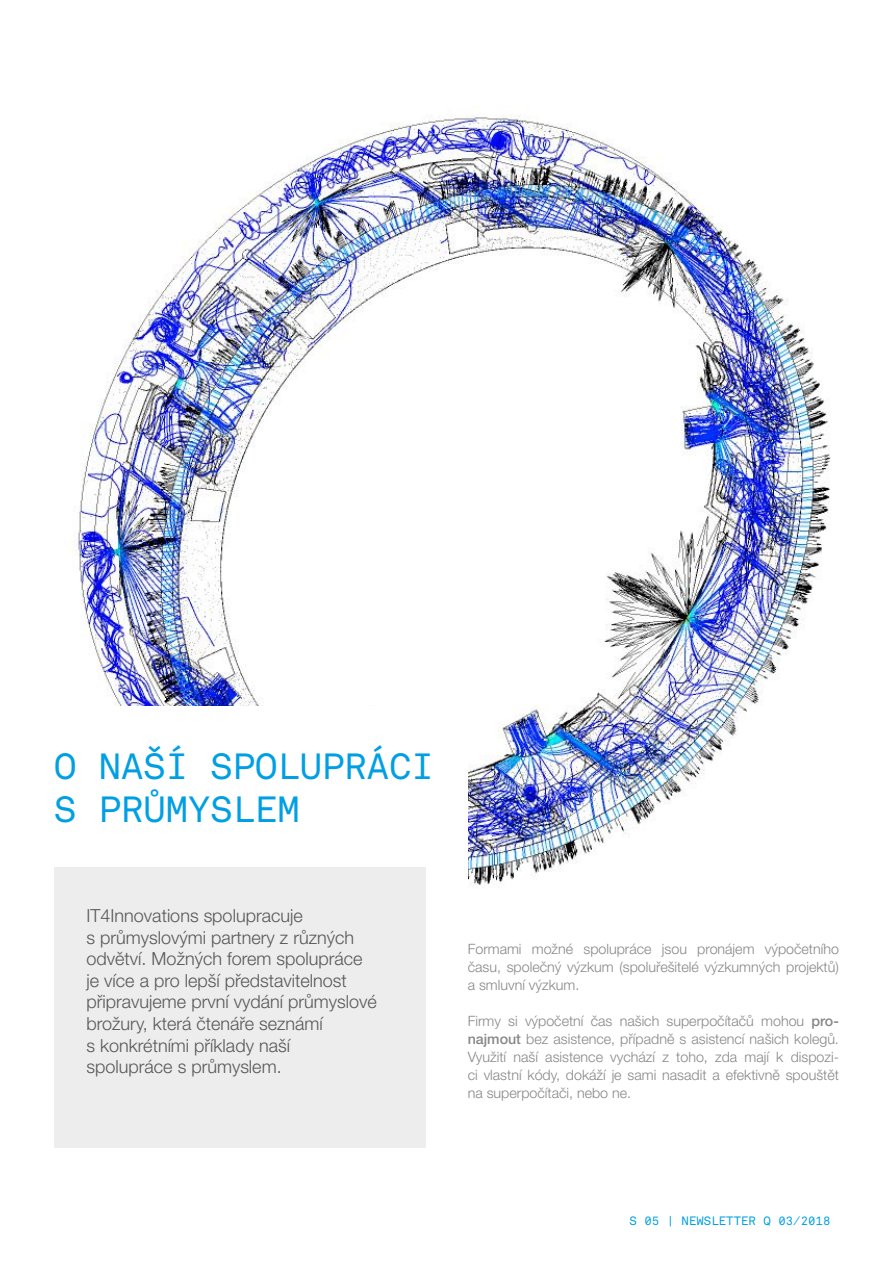
<style>
.page{position:relative;width:893px;height:1263px;background:#fff}
.page>*{position:absolute;margin:0;border:0;box-sizing:border-box;transform-origin:0 0}
.t1{font:36px/43.2px "Akkurat Mono Pro";color:#009fe3}
.t2{font:300 18px/21.6px "Helvetica Neue LT Pro";color:#575756}
.t3{font:300 14.25px/18px "Helvetica Neue LT Pro";color:#878787;text-align:justify}
.t4{font:12px "Akkurat Mono Pro";color:#009fe3}
.s1{font-weight:500}
</style>
<div class="page">
<img style="left:78px;top:111px;width:753px;height:775px">
<div style="left:54px;top:706px;width:414px;height:280px;background:#fff"></div>
<div style="left:54px;top:867px;width:371px;height:281px;background:#ededed"></div>
<h1 class="t1" style="left:54px;top:745px;width:381px">O NAŠÍ SPOLUPRÁCI<br>S PRŮMYSLEM</h1>
<p class="t2" style="left:87px;top:904px;width:292px">IT4Innovations spolupracuje<br>s průmyslovými partnery z různých odvětví. Možných forem spolupráce je více a pro lepší představitelnost připravujeme první vydání průmyslové brožury, která čtenáře seznámí<br>s konkrétními příklady naší spolupráce s průmyslem.</p>
<p class="t3" style="left:468px;top:940px;width:373px">Formami možné spolupráce jsou pronájem výpočetního času, společný výzkum (spoluřešitelé výzkumných projektů) a smluvní výzkum.</p>
<p class="t3" style="left:468px;top:1012px;width:373px">Firmy si výpočetní čas našich superpočítačů mohou <span class="s1">pro&shy;najmout</span> bez asistence, případně s asistencí našich kolegů.<br>Využití naší asistence vychází z toho, zda mají k dispozi&shy;ci vlastní kódy, dokáží je sami nasadit a efektivně spouštět na superpočítači, nebo ne.</p>
<p class="t4" style="left:630px;top:1214px;width:202px">S 05 | NEWSLETTER Q 03/2018</p>
</div>
